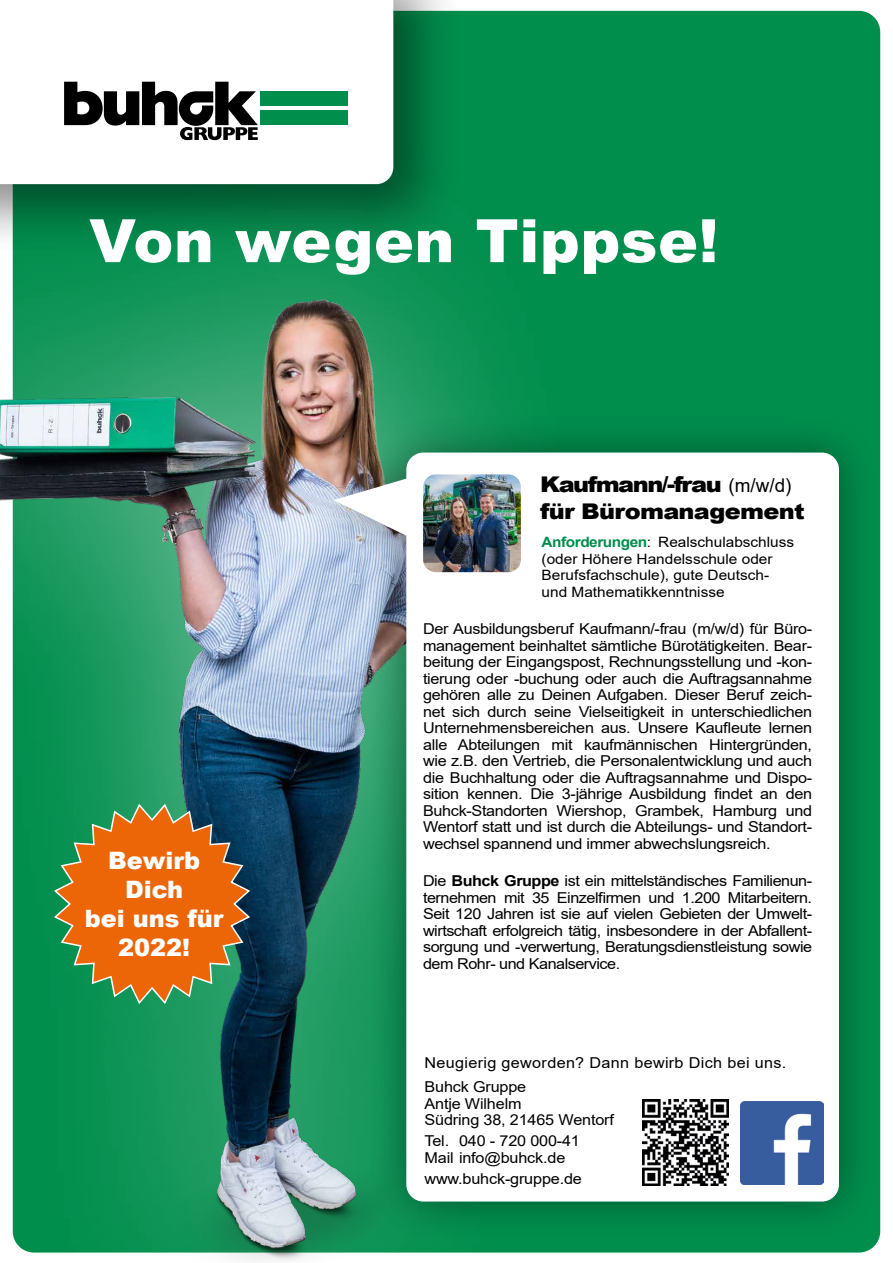
<style>
.page{position:relative;width:893px;height:1263px;background:#fff}
.page>*{position:absolute;margin:0;border:0;box-sizing:border-box;transform-origin:0 0}
.t1{font:900 59.85px "Arial";letter-spacing:.01em;color:#fff}
.t2{font:900 24px/28.8px "Arial";color:#fff;text-align:center}
.t3{font:900 21.6px/27px "Arial";letter-spacing:-.03em;color:#000;scale:1.11 1}
.t4{font:15px/16.5px "Arial";letter-spacing:-.01em;color:#000;text-align:justify;scale:1.08 1}
.t5{font:15px/24px "Arial";letter-spacing:.02em;color:#000;scale:1.08 1}
.t6{font:14.25px/16.5px "Arial";color:#000;scale:1.08 1}
.s1{font-weight:400;font-size:18.9px}
.s2{font-weight:700;color:#008e4d}
.s3{font-weight:700}
</style>
<div class="page">
<div style="left:13px;top:11px;width:867px;height:1241px;background:#008e4d;border-radius:21px"></div>
<div style="left:0;top:115px;width:607px;height:1148px;background:#008e4d"></div>
<img style="left:0;top:257px;width:472px;height:1006px">
<div style="left:0;top:0;width:464px;height:257px;background:#000;opacity:.45"></div>
<div style="left:0;top:0;width:393px;height:184px;background:#fff"></div>
<svg style="left:64px;top:82px;width:194px;height:58px;background:#787878"></svg>
<div style="left:260px;top:111px;width:87px;height:14px;background:#008e4d"></div>
<div style="left:260px;top:91px;width:87px;height:15px;background:#008e4d"></div>
<div style="left:302px;top:413px;width:576px;height:828px;background:#000;opacity:.4"></div>
<img style="left:334px;top:455px;width:80px;height:93px">
<div style="left:406px;top:453px;width:433px;height:748px;background:#fff;border-radius:17px"></div>
<img style="left:423px;top:474px;width:98px;height:98px">
<img style="left:642px;top:1099px;width:86px;height:86px">
<img style="left:740px;top:1101px;width:83px;height:83px">
<svg style="left:53px;top:802px;width:198px;height:203px;background:#a0712c"></svg>
<h1 class="t1" style="left:89px;top:197px;width:631px">Von wegen Tippse!</h1>
<h2 class="t2" style="left:85px;top:846px;width:140px">Bewirb<br>Dich<br>bei uns für<br>2022!</h2>
<h3 class="t3" style="left:540px;top:470px;width:240px">Kaufmann/-frau <span class="s1">(m/w/d) </span>für Büromanagement</h3>
<p class="t6" style="left:542px;top:534px;width:235px"><span class="s2">Anforderungen</span>: Realschulabschluss (oder Höhere Handelsschule oder Berufsfachschule), gute Deutsch&shy;und Mathematikkenntnisse</p>
<p class="t4" style="left:423px;top:621px;width:362px">Der Ausbildungsberuf Kaufmann/-frau (m/w/d) für Büro&shy;management beinhaltet sämtliche Bürotätigkeiten. Bear&shy;beitung der Eingangspost, Rechnungsstellung und -kon&shy;tierung oder -buchung oder auch die Auftragsannahme gehören alle zu Deinen Aufgaben. Dieser Beruf zeich&shy;net sich durch seine Vielseitigkeit in unterschiedlichen Unternehmensbereichen aus. Unsere Kaufleute lernen alle Abteilungen mit kaufmännischen Hintergründen, wie z.B. den Vertrieb, die Personalentwicklung und auch die Buchhaltung oder die Auftragsannahme und Dispo&shy;sition kennen. Die 3-jährige Ausbildung findet an den Buhck-Standorten Wiershop, Grambek, Hamburg und Wentorf statt und ist durch die Abteilungs- und Standort&shy;wechsel spannend und immer abwechslungsreich.</p>
<p class="t4" style="left:423px;top:873px;width:362px">Die <span class="s3">Buhck Gruppe</span> ist ein mittelständisches Familienun&shy;ternehmen mit 35 Einzelfirmen und 1.200 Mitarbeitern.<br>Seit 120 Jahren ist sie auf vielen Gebieten der Umwelt&shy;wirtschaft erfolgreich tätig, insbesondere in der Abfallent&shy;sorgung und -verwertung, Beratungsdienstleistung sowie dem Rohr- und Kanalservice.</p>
<p class="t5" style="left:424px;top:1051px;width:336px">Neugierig geworden? Dann bewirb Dich bei uns.<br>Buhck Gruppe</p>
<p class="t4" style="left:424px;top:1095px;width:177px">Antje Wilhelm<br>Südring 38, 21465 Wentorf</p>
<p class="t4" style="left:424px;top:1132px;width:145px">Tel. 040 - 720 000-41<br>Mail info@buhck.de</p>
<p class="t4" style="left:424px;top:1170px;width:147px">www.buhck-gruppe.de</p>
</div>
